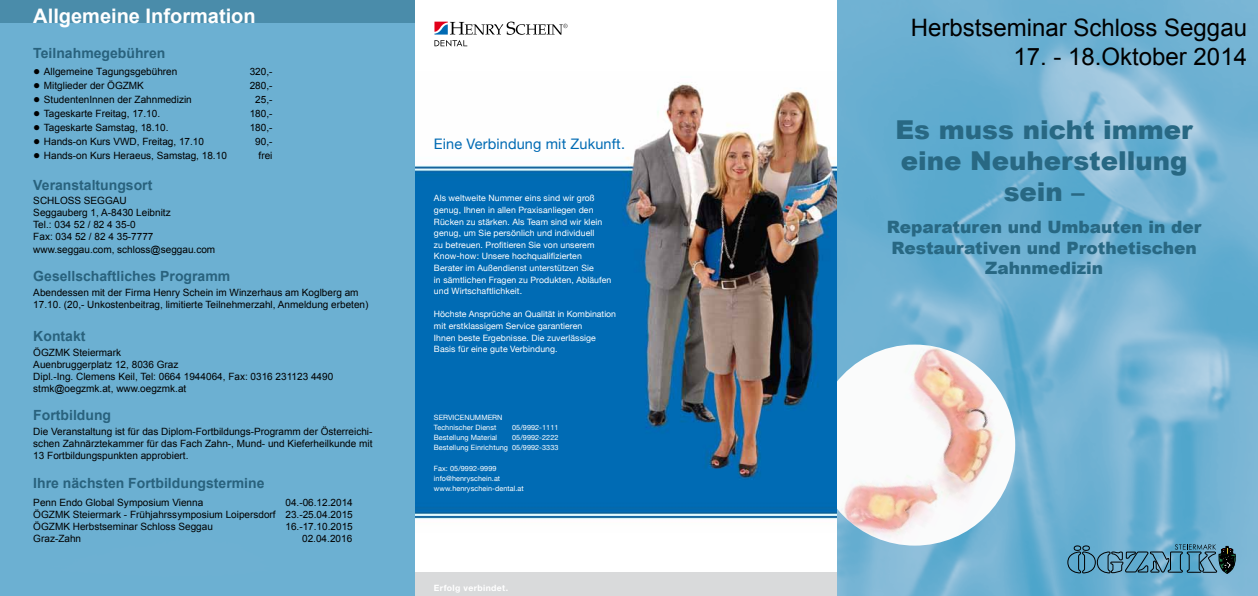
<style>
.page{position:relative;width:1258px;height:596px;background:#fff}
.page>*{position:absolute;margin:0;border:0;box-sizing:border-box;transform-origin:0 0}
.t1{font:900 26px/31.2px "Arial";color:#286883;text-align:center}
.t2{font:24px "Arial";color:#000}
.t3{font:700 20px "Arial";color:#fff}
.t4{font:900 17px/20.4px "Arial";color:#286883;text-align:center}
.t5{font:14.5px "Helvetica Neue";letter-spacing:.01em;color:#006ab3}
.t6{font:700 14px "Arial";color:#29627d}
.t7{font:10px/12px "Arial";color:#000}
.t8{font:8.7px/11.6px "Helvetica Neue";letter-spacing:.01em;color:#fff}
.t9{font:700 8.7px "Helvetica Neue LT Std";letter-spacing:.04em;color:#fff}
.t10{font:7.2px/10.1px "Helvetica Neue";letter-spacing:.01em;color:#fff}
.s1{font-size:12px}
</style>
<div class="page">
<img style="left:0;top:0;width:1257px;height:595px">
<svg style="left:1067px;top:544px;width:168px;height:29px"></svg>
<div style="left:0;top:0;width:415px;height:23px;background:#4a8caa"></div>
<img style="left:836px;top:344px;width:179px;height:201px">
<div style="left:415px;top:0;width:421px;height:595px;background:#fff"></div>
<img style="left:415px;top:83px;width:421px;height:436px">
<svg style="left:434px;top:22px;width:133px;height:24px"></svg>
<div style="left:415px;top:572px;width:421px;height:23px;background:#d9dadb"></div>
<h3 class="t3" style="left:33px;top:3px;width:224px">Allgemeine Information</h3>
<h3 class="t6" style="left:33px;top:44px;width:133px">Teilnahmegebühren</h3>
<p class="t7" style="left:33px;top:65px;width:146px"><span class="s1">●</span> Allgemeine Tagungsgebühren</p>
<p class="t7" style="left:250px;top:65px;width:24px">320,-</p>
<p class="t7" style="left:33px;top:79px;width:112px"><span class="s1">●</span> Mitglieder der ÖGZMK</p>
<p class="t7" style="left:250px;top:79px;width:24px">280,-</p>
<p class="t7" style="left:33px;top:93px;width:160px"><span class="s1">●</span> StudentenInnen der Zahnmedizin</p>
<p class="t7" style="left:255px;top:93px;width:19px">25,-</p>
<p class="t7" style="left:33px;top:107px;width:128px"><span class="s1">●</span> Tageskarte Freitag, 17.10.</p>
<p class="t7" style="left:250px;top:107px;width:24px">180,-</p>
<p class="t7" style="left:33px;top:121px;width:137px"><span class="s1">●</span> Tageskarte Samstag, 18.10.</p>
<p class="t7" style="left:250px;top:121px;width:24px">180,-</p>
<p class="t7" style="left:33px;top:135px;width:172px"><span class="s1">●</span> Hands-on Kurs VWD, Freitag, 17.10</p>
<p class="t7" style="left:255px;top:135px;width:19px">90,-</p>
<p class="t7" style="left:33px;top:149px;width:195px"><span class="s1">●</span> Hands-on Kurs Heraeus, Samstag, 18.10</p>
<p class="t7" style="left:258px;top:149px;width:15px">frei</p>
<h3 class="t6" style="left:33px;top:175px;width:121px">Veranstaltungsort</h3>
<p class="t7" style="left:33px;top:195px;width:183px">SCHLOSS SEGGAU<br>Seggauberg 1, A-8430 Leibnitz<br>Tel.: 034 52 / 82 4 35-0<br>Fax: 034 52 / 82 4 35-7777 www.seggau.com, schloss@seggau.com</p>
<h3 class="t6" style="left:33px;top:267px;width:198px">Gesellschaftliches Programm</h3>
<p class="t7" style="left:33px;top:286px;width:336px">Abendessen mit der Firma Henry Schein im Winzerhaus am Koglberg am<br>17.10. (20,- Unkostenbeitrag, limitierte Teilnehmerzahl, Anmeldung erbeten)</p>
<h3 class="t6" style="left:33px;top:326px;width:54px">Kontakt</h3>
<p class="t7" style="left:33px;top:346px;width:301px">ÖGZMK Steiermark<br>Auenbruggerplatz 12, 8036 Graz<br>Dipl.-Ing. Clemens Keil, Tel: 0664 1944064, Fax: 0316 231123 4490 stmk@oegzmk.at, www.oegzmk.at</p>
<h3 class="t6" style="left:33px;top:406px;width:79px">Fortbildung</h3>
<p class="t7" style="left:33px;top:425px;width:341px;text-align:justify">Die Veranstaltung ist für das Diplom-Fortbildungs-Programm der Österreichi&shy;schen Zahnärztekammer für das Fach Zahn-, Mund- und Kieferheilkunde mit 13 Fortbildungspunkten approbiert.</p>
<h3 class="t6" style="left:33px;top:473px;width:233px">Ihre nächsten Fortbildungstermine</h3>
<p class="t7" style="left:33px;top:496px;width:171px">Penn Endo Global Symposium Vienna</p>
<p class="t7" style="left:33px;top:496px;width:321px;text-align:justify;text-indent:252px">04.-06.12.2014<br>ÖGZMK Steiermark - Frühjahrssymposium Loipersdorf 23.-25.04.2015<br>ÖGZMK Herbstseminar Schloss Seggau</p>
<p class="t7" style="left:285px;top:520px;width:69px">16.-17.10.2015</p>
<p class="t7" style="left:33px;top:532px;width:49px">Graz-Zahn</p>
<p class="t7" style="left:302px;top:532px;width:52px">02.04.2016</p>
<h3 class="t5" style="left:434px;top:135px;width:192px">Eine Verbindung mit Zukunft.</h3>
<p class="t8" style="left:434px;top:192px;width:179px">Als weltweite Nummer eins sind wir groß genug, Ihnen in allen Praxisanliegen den Rücken zu stärken. Als Team sind wir klein genug, um Sie persönlich und individuell<br>zu betreuen. Profitieren Sie von unserem Know-how: Unsere hochqualifizierten Berater im Außendienst unterstützen Sie<br>in sämtlichen Fragen zu Produkten, Abläufen und Wirtschaftlichkeit.</p>
<p class="t8" style="left:434px;top:308px;width:184px">Höchste Ansprüche an Qualität in Kombination mit erstklassigem Service garantieren<br>Ihnen beste Ergebnisse. Die zuverlässige Basis für eine gute Verbindung.</p>
<p class="t10" style="left:434px;top:412px;width:70px">SERVICENUMMERN<br>Technischer Dienst</p>
<p class="t10" style="left:512px;top:422px;width:48px">05/9992-1111</p>
<p class="t10" style="left:434px;top:432px;width:65px">Bestellung Material</p>
<p class="t10" style="left:434px;top:432px;width:126px;text-align:right">05/9992-2222<br>Bestellung Einrichtung 05/9992-3333</p>
<p class="t10" style="left:434px;top:462px;width:91px">Fax: 05/9992-9999 info@henryschein.at www.henryschein-dental.at</p>
<p class="t9" style="left:434px;top:581px;width:76px">Erfolg verbindet.</p>
<h2 class="t2" style="left:910px;top:12px;width:338px">Herbstseminar Schloss Seggau</h2>
<h2 class="t2" style="left:1013px;top:41px;width:235px">17. - 18.Oktober 2014</h2>
<h1 class="t1" style="left:895px;top:113px;width:299px">Es muss nicht immer eine Neuherstellung sein –</h1>
<h3 class="t4" style="left:886px;top:216px;width:316px">Reparaturen und Umbauten in der<br>Restaurativen und Prothetischen<br>Zahnmedizin</h3>
</div>
